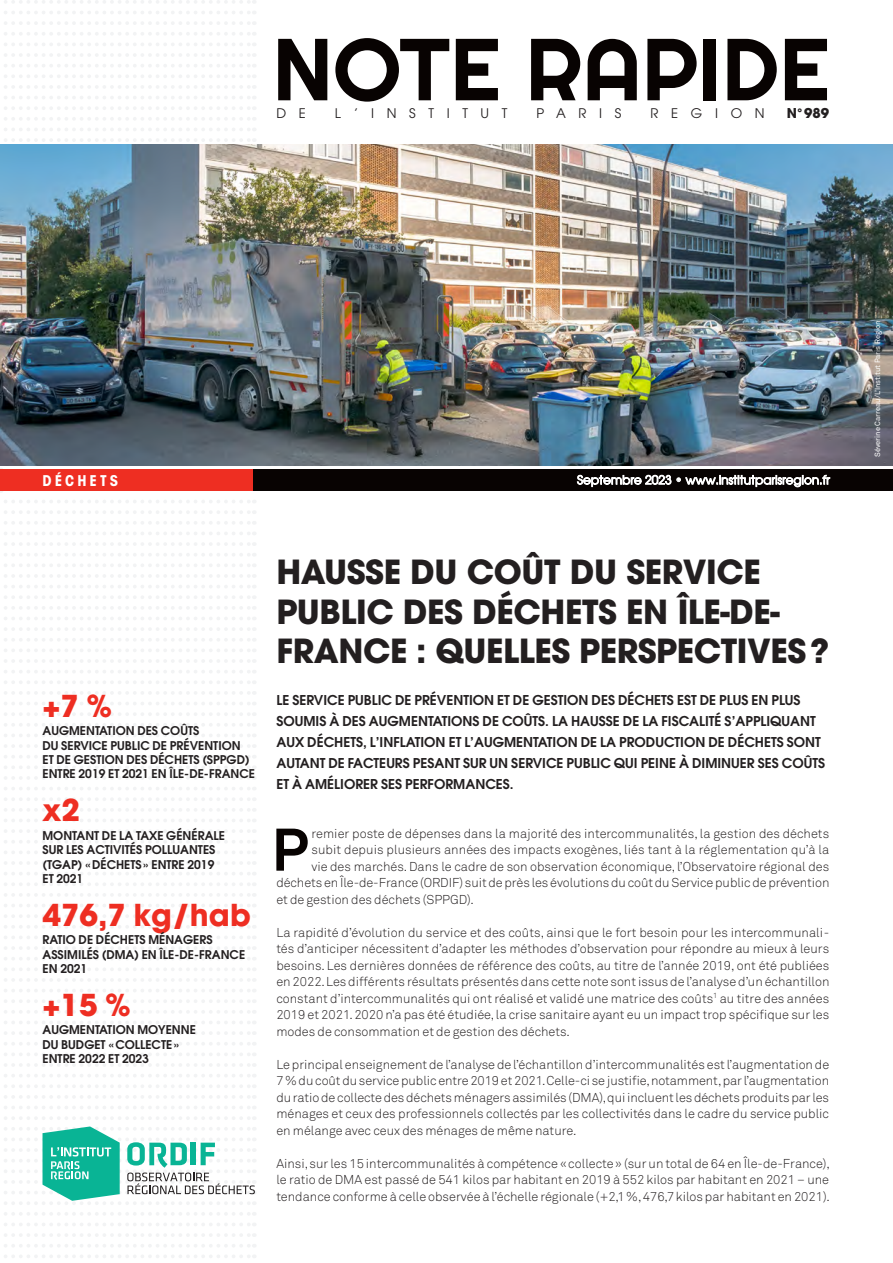
<style>
.page{position:relative;width:893px;height:1263px;background:#fff}
.page>*{position:absolute;margin:0;border:0;box-sizing:border-box;transform-origin:0 0}
.t1{font:87.75px "Righteous";color:#080302}
.txt_lettrine_______s{font:700 59.25px "Akkurat Pro";color:#080302}
.titre_note_rapide{font:700 33px/39.6px "Avant Garde";letter-spacing:-.015em;color:#231f20}
.repère_niv1{font:700 30px "Avant Garde";color:#ee2e22}
.txt{font:700 condensed 15px "Avant Garde";letter-spacing:.2em;color:#fff}
.chapo{font:600 13.5px/21px "Avant Garde";color:#231f20}
.n__Note_rapide__Une{font:700 13.5px "Avant Garde";color:#231f20}
.t2{font:13.2px "Avant Garde";letter-spacing:.96em;color:#231f20}
.txt-2{font:12.75px/16.5px "Akkurat Light Pro";color:#231f20;text-align:justify}
.txt_lettrine_______s-2{font:12.75px "Akkurat Light Pro";color:#231f20}
.repère_niv2{font:600 12px/14.4px "Avant Garde";color:#231f20}
.t3{font:12px "Avant Garde";color:#fff}
.credits_blancs{font:7.5px "Akkurat Pro";color:#fff}
</style>
<div class="page">
<svg style="left:4px;top:0;width:246px;height:3px"></svg>
<svg style="left:4px;top:11px;width:246px;height:3px"></svg>
<svg style="left:4px;top:22px;width:246px;height:3px"></svg>
<svg style="left:4px;top:32px;width:246px;height:3px"></svg>
<svg style="left:4px;top:43px;width:246px;height:3px"></svg>
<svg style="left:4px;top:53px;width:246px;height:4px"></svg>
<svg style="left:4px;top:64px;width:246px;height:3px"></svg>
<svg style="left:4px;top:75px;width:246px;height:3px"></svg>
<svg style="left:4px;top:85px;width:246px;height:3px"></svg>
<svg style="left:4px;top:96px;width:246px;height:3px"></svg>
<svg style="left:4px;top:107px;width:246px;height:3px"></svg>
<svg style="left:4px;top:117px;width:246px;height:3px"></svg>
<svg style="left:4px;top:128px;width:246px;height:3px"></svg>
<svg style="left:4px;top:139px;width:246px;height:3px"></svg>
<svg style="left:4px;top:500px;width:246px;height:3px"></svg>
<svg style="left:4px;top:511px;width:246px;height:3px"></svg>
<svg style="left:4px;top:521px;width:246px;height:3px"></svg>
<svg style="left:4px;top:532px;width:246px;height:3px"></svg>
<svg style="left:4px;top:543px;width:246px;height:3px"></svg>
<svg style="left:4px;top:553px;width:246px;height:3px"></svg>
<svg style="left:4px;top:564px;width:246px;height:3px"></svg>
<svg style="left:4px;top:574px;width:246px;height:4px"></svg>
<svg style="left:4px;top:585px;width:246px;height:3px"></svg>
<svg style="left:4px;top:596px;width:246px;height:3px"></svg>
<svg style="left:4px;top:606px;width:246px;height:3px"></svg>
<svg style="left:4px;top:617px;width:246px;height:3px"></svg>
<svg style="left:4px;top:628px;width:246px;height:3px"></svg>
<svg style="left:4px;top:638px;width:246px;height:3px"></svg>
<svg style="left:4px;top:649px;width:246px;height:3px"></svg>
<svg style="left:4px;top:659px;width:246px;height:4px"></svg>
<svg style="left:4px;top:670px;width:246px;height:3px"></svg>
<svg style="left:4px;top:681px;width:246px;height:3px"></svg>
<svg style="left:4px;top:691px;width:246px;height:3px"></svg>
<svg style="left:4px;top:702px;width:246px;height:3px"></svg>
<svg style="left:4px;top:713px;width:246px;height:3px"></svg>
<svg style="left:4px;top:723px;width:246px;height:3px"></svg>
<svg style="left:4px;top:734px;width:246px;height:3px"></svg>
<svg style="left:4px;top:744px;width:246px;height:4px"></svg>
<svg style="left:4px;top:755px;width:246px;height:3px"></svg>
<svg style="left:4px;top:766px;width:246px;height:3px"></svg>
<svg style="left:4px;top:776px;width:246px;height:4px"></svg>
<svg style="left:4px;top:787px;width:246px;height:3px"></svg>
<svg style="left:4px;top:798px;width:246px;height:3px"></svg>
<svg style="left:4px;top:808px;width:246px;height:3px"></svg>
<svg style="left:4px;top:819px;width:246px;height:3px"></svg>
<svg style="left:4px;top:830px;width:246px;height:3px"></svg>
<svg style="left:4px;top:840px;width:246px;height:3px"></svg>
<svg style="left:4px;top:851px;width:246px;height:3px"></svg>
<svg style="left:4px;top:861px;width:246px;height:4px"></svg>
<svg style="left:4px;top:872px;width:246px;height:3px"></svg>
<svg style="left:4px;top:883px;width:246px;height:3px"></svg>
<svg style="left:4px;top:893px;width:246px;height:3px"></svg>
<svg style="left:4px;top:904px;width:246px;height:3px"></svg>
<svg style="left:4px;top:915px;width:246px;height:3px"></svg>
<svg style="left:4px;top:925px;width:246px;height:3px"></svg>
<svg style="left:4px;top:936px;width:246px;height:3px"></svg>
<svg style="left:4px;top:946px;width:246px;height:4px"></svg>
<svg style="left:4px;top:957px;width:246px;height:3px"></svg>
<svg style="left:4px;top:968px;width:246px;height:3px"></svg>
<svg style="left:4px;top:978px;width:246px;height:4px"></svg>
<svg style="left:4px;top:989px;width:246px;height:3px"></svg>
<svg style="left:4px;top:1000px;width:246px;height:3px"></svg>
<svg style="left:4px;top:1010px;width:246px;height:3px"></svg>
<svg style="left:4px;top:1021px;width:246px;height:3px"></svg>
<svg style="left:4px;top:1032px;width:246px;height:3px"></svg>
<svg style="left:4px;top:1042px;width:246px;height:3px"></svg>
<svg style="left:4px;top:1053px;width:246px;height:3px"></svg>
<svg style="left:4px;top:1063px;width:246px;height:4px"></svg>
<svg style="left:4px;top:1074px;width:246px;height:3px"></svg>
<svg style="left:4px;top:1085px;width:246px;height:3px"></svg>
<svg style="left:4px;top:1095px;width:246px;height:3px"></svg>
<svg style="left:4px;top:1106px;width:246px;height:3px"></svg>
<svg style="left:4px;top:1117px;width:246px;height:3px"></svg>
<svg style="left:4px;top:1212px;width:246px;height:3px"></svg>
<svg style="left:4px;top:1223px;width:246px;height:3px"></svg>
<svg style="left:4px;top:1234px;width:246px;height:3px"></svg>
<svg style="left:4px;top:1244px;width:246px;height:3px"></svg>
<svg style="left:4px;top:1255px;width:246px;height:3px"></svg>
<svg style="left:4px;top:1126px;width:251px;height:79px"></svg>
<div style="left:0;top:469px;width:255px;height:21px;background:#ee2e22"></div>
<div style="left:254px;top:469px;width:639px;height:21px;background:#080302"></div>
<img style="left:0;top:145px;width:893px;height:321px">
<h1 class="t1" style="left:272px;top:14px;width:559px">NOTE RAPIDE</h1>
<p class="t2" style="left:276px;top:106px;width:31px">D E</p>
<p class="t2" style="left:335px;top:106px;width:174px">L’INSTITUT</p>
<p class="t2" style="left:537px;top:106px;width:86px">PARIS</p>
<p class="t2" style="left:650px;top:106px;width:116px">REGION</p>
<p class="n__Note_rapide__Une" style="left:787px;top:105px;width:44px">N°989</p>
<p class="txt" style="left:43px;top:471px;width:77px">DÉCHETS</p>
<p class="t3" style="left:577px;top:473px;width:254px">Septembre 2023 • www.institutparisregion.fr</p>
<p class="repère_niv1" style="left:43px;top:686px;width:71px">+7 %</p>
<p class="repère_niv2" style="left:43px;top:723px;width:214px">AUGMENTATION DES COÛTS<br>DU SERVICE PUBLIC DE PRÉVENTION<br>ET DE GESTION DES DÉCHETS (SPPGD)<br>ENTRE 2019 ET 2021 EN ÎLE-DE-FRANCE</p>
<p class="repère_niv1" style="left:43px;top:790px;width:39px">x2</p>
<p class="repère_niv2" style="left:43px;top:828px;width:184px">MONTANT DE LA TAXE GÉNÉRALE<br>SUR LES ACTIVITÉS POLLUANTES (TGAP) «DÉCHETS» ENTRE 2019<br>ET 2021</p>
<p class="repère_niv1" style="left:43px;top:895px;width:210px">476,7 kg/hab</p>
<p class="repère_niv2" style="left:43px;top:932px;width:204px">RATIO DE DÉCHETS MÉNAGERS<br>ASSIMILÉS (DMA) EN ÎLE-DE-FRANCE<br>EN 2021</p>
<p class="repère_niv1" style="left:43px;top:985px;width:90px">+15 %</p>
<p class="repère_niv2" style="left:43px;top:1022px;width:155px">AUGMENTATION MOYENNE<br>DU BUDGET «COLLECTE»<br>ENTRE 2022 ET 2023</p>
<p class="titre_note_rapide" style="left:276px;top:552px;width:554px">HAUSSE DU COÛT DU SERVICE<br>PUBLIC DES DÉCHETS EN ÎLE-DE-<br>FRANCE : QUELLES PERSPECTIVES?</p>
<p class="chapo" style="left:276px;top:689px;width:550px">LE SERVICE PUBLIC DE PRÉVENTION ET DE GESTION DES DÉCHETS EST DE PLUS EN PLUS SOUMIS À DES AUGMENTATIONS DE COÛTS. LA HAUSSE DE LA FISCALITÉ S’APPLIQUANT AUX DÉCHETS, L’INFLATION ET L’AUGMENTATION DE LA PRODUCTION DE DÉCHETS SONT AUTANT DE FACTEURS PESANT SUR UN SERVICE PUBLIC QUI PEINE À DIMINUER SES COÛTS ET À AMÉLIORER SES PERFORMANCES.</p>
<p class="txt_lettrine_______s" style="left:271px;top:813px;width:38px">P</p>
<p class="txt_lettrine_______s-2" style="left:311px;top:826px;width:519px">remier poste de dépenses dans la majorité des intercommunalités, la gestion des déchets</p>
<p class="txt_lettrine_______s-2" style="left:311px;top:842px;width:519px">subit depuis plusieurs années des impacts exogènes, liés tant à la réglementation qu’à la</p>
<p class="txt_lettrine_______s-2" style="left:311px;top:859px;width:519px">vie des marchés. Dans le cadre de son observation économique, l’Observatoire régional des</p>
<p class="txt_lettrine_______s-2" style="left:276px;top:875px;width:555px">déchets en Île-de-France (ORDIF) suit de près les évolutions du coût du Service public de prévention</p>
<p class="txt_lettrine_______s-2" style="left:276px;top:892px;width:199px">et de gestion des déchets (SPPGD).</p>
<p class="txt-2" style="left:276px;top:924px;width:555px">La rapidité d’évolution du service et des coûts, ainsi que le fort besoin pour les intercommunali&shy;tés d’anticiper nécessitent d’adapter les méthodes d’observation pour répondre au mieux à leurs besoins. Les dernières données de référence des coûts, au titre de l’année 2019, ont été publiées en 2022. Les différents résultats présentés dans cette note sont issus de l’analyse d’un échantillon constant d’intercommunalités qui ont réalisé et validé une matrice des coûts<sup>1</sup> au titre des années 2019 et 2021. 2020 n’a pas été étudiée, la crise sanitaire ayant eu un impact trop spécifique sur les modes de consommation et de gestion des déchets.</p>
<p class="txt-2" style="left:276px;top:1056px;width:554px">Le principal enseignement de l’analyse de l’échantillon d’intercommunalités est l’augmentation de 7% du coût du service public entre 2019 et 2021. Celle-ci se justifie, notamment, par l’augmentation du ratio de collecte des déchets ménagers assimilés (DMA), qui incluent les déchets produits par les ménages et ceux des professionnels collectés par les collectivités dans le cadre du service public en mélange avec ceux des ménages de même nature.</p>
<p class="txt-2" style="left:276px;top:1155px;width:555px">Ainsi, sur les 15 intercommunalités à compétence «collecte» (sur un total de 64 en Île-de-France), le ratio de DMA est passé de 541 kilos par habitant en 2019 à 552 kilos par habitant en 2021 – une tendance conforme à celle observée à l’échelle régionale (+2,1%, 476,7kilos par habitant en 2021).</p>
<p class="credits_blancs" style="left:873px;top:457px;width:138px;rotate:-90deg">Séverine Carreau/L’Institut Paris Region</p>
</div>
